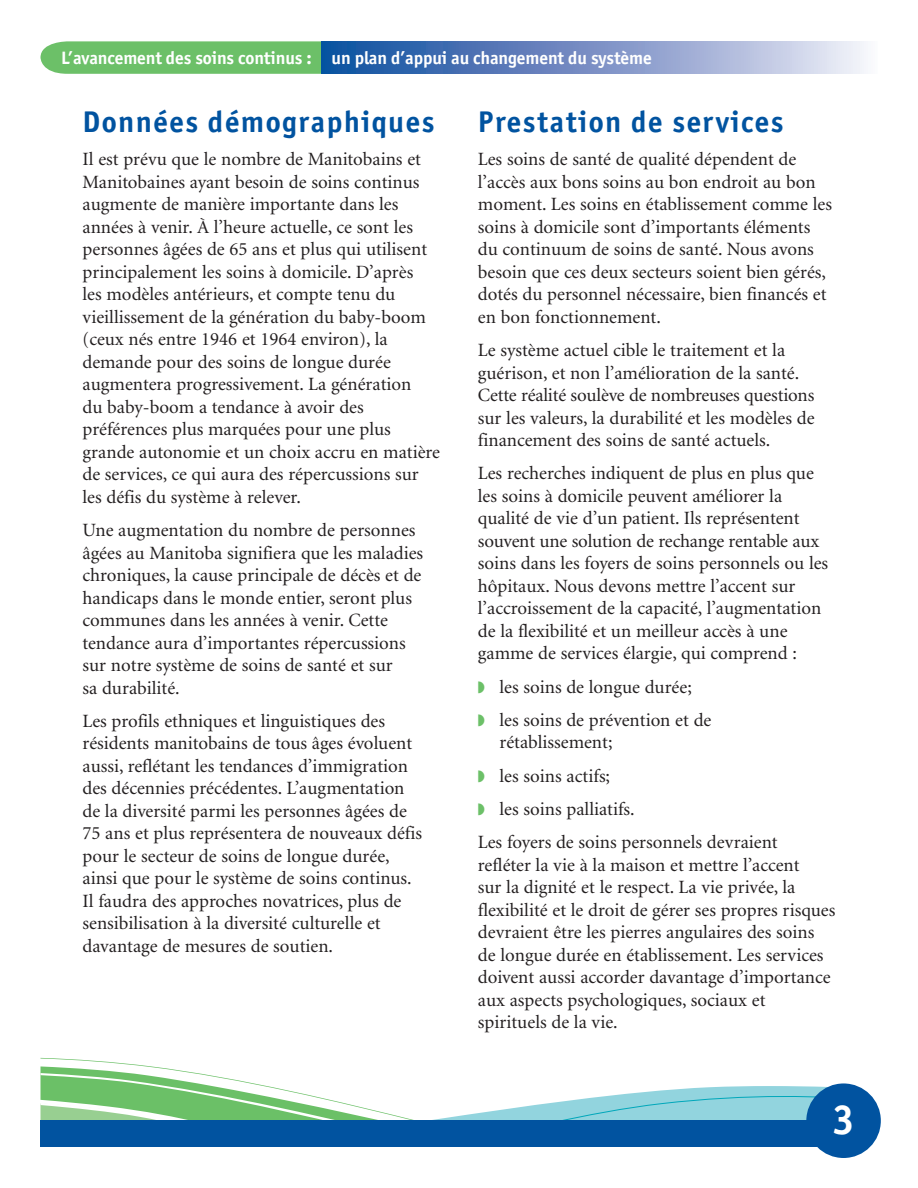
<style>
.page{position:relative;width:918px;height:1188px;background:#fff}
.page>*{position:absolute;margin:0;border:0;box-sizing:border-box;transform-origin:0 0}
.t1{font:700 42px "Officina San ITC";color:#fff}
.t2{font:700 30px "Officina San ITC";letter-spacing:.05em;color:#0153a0}
.t3{font:18.75px/22.5px "Minion";color:#231f20}
.t4{font:700 18px "Officina San ITC";letter-spacing:-.005em;color:#fff}
.s1{color:#6cc068}
</style>
<div class="page">
<svg style="left:40px;top:1058px;width:786px;height:62px"></svg>
<div style="left:40px;top:1120px;width:806px;height:28px;background:#0153a0"></div>
<div style="left:806px;top:1083px;width:75px;height:75px;background:#0153a0;border-radius:50%"></div>
<svg style="left:40px;top:41px;width:281px;height:33px;background:#71c26d"></svg>
<div style="left:321px;top:41px;width:557px;height:33px;background:linear-gradient(to right,#09469b,#f3ebf7)"></div>
<p class="t4" style="left:61px;top:46px;width:592px">L’avancement des soins continus : un plan d’appui au changement du système</p>
<h2 class="t2" style="left:83px;top:103px;width:353px">Données démographiques</h2>
<p class="t3" style="left:83px;top:149px;width:359px">Il est prévu que le nombre de Manitobains et Manitobaines ayant besoin de soins continus augmente de manière importante dans les années à venir. À l’heure actuelle, ce sont les personnes âgées de 65 ans et plus qui utilisent principalement les soins à domicile. D’après<br>les modèles antérieurs, et compte tenu du vieillissement de la génération du baby-boom (ceux nés entre 1946 et 1964 environ), la demande pour des soins de longue durée augmentera progressivement. La génération<br>du baby-boom a tendance à avoir des préférences plus marquées pour une plus grande autonomie et un choix accru en matière de services, ce qui aura des répercussions sur les défis du système à relever.</p>
<p class="t3" style="left:83px;top:519px;width:342px">Une augmentation du nombre de personnes âgées au Manitoba signifiera que les maladies chroniques, la cause principale de décès et de handicaps dans le monde entier, seront plus communes dans les années à venir. Cette tendance aura d’importantes répercussions sur notre système de soins de santé et sur<br>sa durabilité.</p>
<p class="t3" style="left:83px;top:710px;width:341px">Les profils ethniques et linguistiques des résidents manitobains de tous âges évoluent aussi, reflétant les tendances d’immigration des décennies précédentes. L’augmentation de la diversité parmi les personnes âgées de 75 ans et plus représentera de nouveaux défis pour le secteur de soins de longue durée, ainsi que pour le système de soins continus.<br>Il faudra des approches novatrices, plus de sensibilisation à la diversité culturelle et davantage de mesures de soutien.</p>
<h2 class="t2" style="left:478px;top:103px;width:307px">Prestation de services</h2>
<p class="t3" style="left:478px;top:149px;width:356px">Les soins de santé de qualité dépendent de l’accès aux bons soins au bon endroit au bon moment. Les soins en établissement comme les soins à domicile sont d’importants éléments du continuum de soins de santé. Nous avons besoin que ces deux secteurs soient bien gérés, dotés du personnel nécessaire, bien financés et en bon fonctionnement.</p>
<p class="t3" style="left:478px;top:339px;width:338px">Le système actuel cible le traitement et la guérison, et non l’amélioration de la santé.<br>Cette réalité soulève de nombreuses questions sur les valeurs, la durabilité et les modèles de financement des soins de santé actuels.</p>
<p class="t3" style="left:478px;top:463px;width:352px">Les recherches indiquent de plus en plus que les soins à domicile peuvent améliorer la qualité de vie d’un patient. Ils représentent souvent une solution de rechange rentable aux soins dans les foyers de soins personnels ou les hôpitaux. Nous devons mettre l’accent sur l’accroissement de la capacité, l’augmentation de la flexibilité et un meilleur accès à une gamme de services élargie, qui comprend :</p>
<p class="t3" style="left:478px;top:671px;width:235px;line-height:33.3px"><span class="s1">◗</span> les soins de longue durée;<br><span class="s1">◗</span> les soins de prévention et de</p>
<p class="t3" style="left:478px;top:726px;width:301px;line-height:33.3px;text-indent:22px">rétablissement;<br><span class="s1">◗</span> les soins actifs;<br><span class="s1">◗</span> les soins palliatifs.<br>Les foyers de soins personnels devraient</p>
<p class="t3" style="left:478px;top:854px;width:359px">refléter la vie à la maison et mettre l’accent<br>sur la dignité et le respect. La vie privée, la flexibilité et le droit de gérer ses propres risques devraient être les pierres angulaires des soins de longue durée en établissement. Les services doivent aussi accorder davantage d’importance aux aspects psychologiques, sociaux et spirituels de la vie.</p>
<h1 class="t1" style="left:832px;top:1093px;width:24px">3</h1>
</div>
